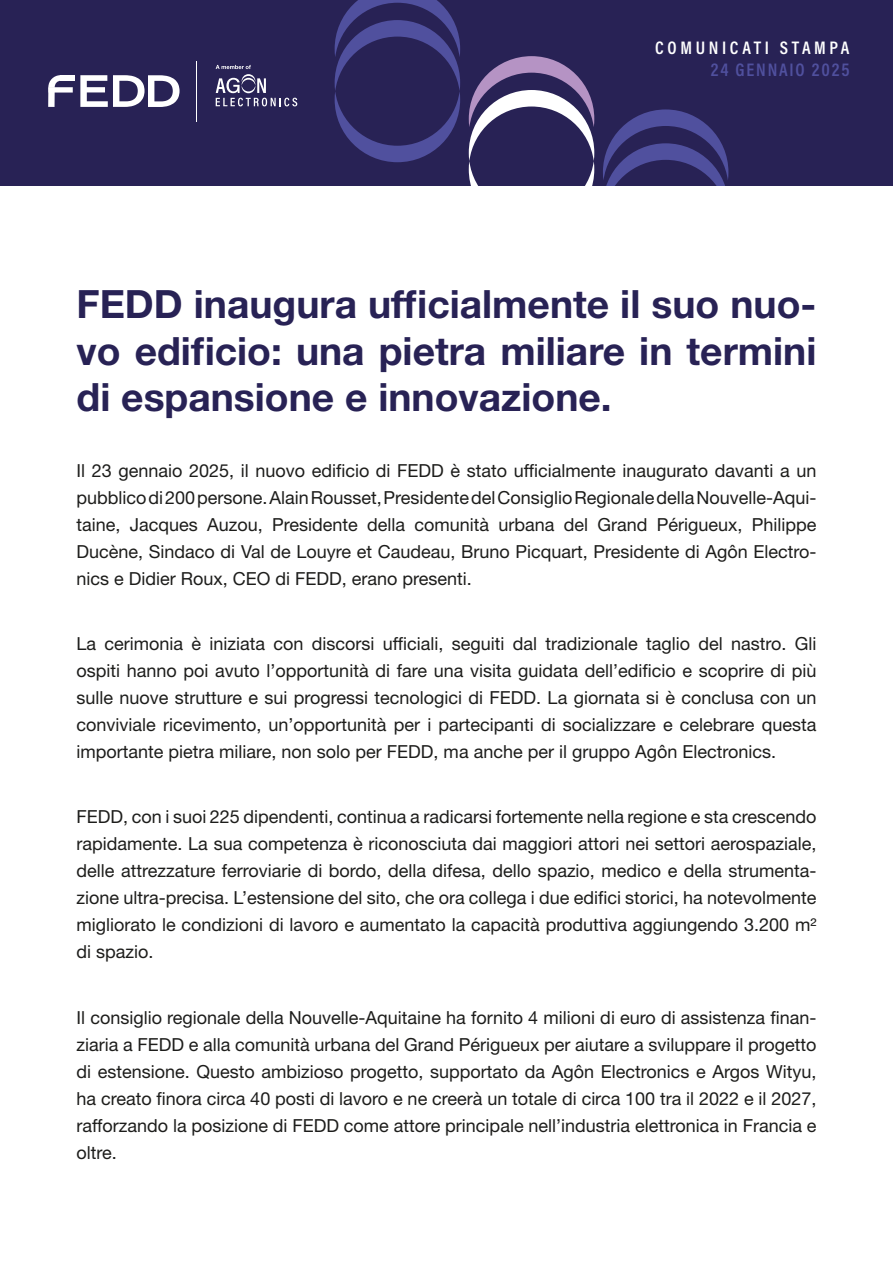
<style>
.page{position:relative;width:893px;height:1263px;background:#fff}
.page>*{position:absolute;margin:0;border:0;box-sizing:border-box;transform-origin:0 0}
.t1{font:700 39px/46.5px "Helvetica Neue LT Std";color:#282255;text-align:justify}
.t2{font:600 18.3px "Acumin Pro Cond";letter-spacing:.2em;color:#fff}
.t3{font:600 18.3px "Acumin Pro Cond";letter-spacing:.1em;color:#50509e}
.t4{font:18px/27px "Helvetica Neue LT Std";color:#1d1d1b;text-align:justify}
</style>
<div class="page">
<div style="left:0;top:0;width:893px;height:185px;background:#282255"></div>
<svg style="left:469px;top:56px;width:125px;height:129px"></svg>
<svg style="left:603px;top:109px;width:125px;height:76px"></svg>
<svg style="left:335px;top:0;width:125px;height:162px"></svg>
<hr style="left:196px;top:61px;width:1px;height:61px;background:#fff">
<svg style="left:216px;top:65px;width:81px;height:41px"></svg>
<svg style="left:80px;top:75px;width:100px;height:32px"></svg>
<div style="left:61px;top:75px;width:14px;height:6px;background:#fff"></div>
<div style="left:48px;top:87px;width:25px;height:6px;background:#fff"></div>
<div style="left:48px;top:87px;width:7px;height:20px;background:#fff"></div>
<svg style="left:48px;top:75px;width:13px;height:12px"></svg>
<p class="t2" style="left:655px;top:35px;width:196px">COMUNICATI STAMPA</p>
<p class="t3" style="left:711px;top:57px;width:140px">24 GENNAIO 2025</p>
<p class="t1" style="left:77px;top:280px;width:741px">FEDD inaugura ufficialmente il suo nuo&shy;vo edificio: una pietra miliare in termini di espansione e innovazione.</p>
<p class="t4" style="left:77px;top:457px;width:741px">Il 23 gennaio 2025, il nuovo edificio di FEDD è stato ufficialmente inaugurato davanti a un pubblico di 200 persone. Alain Rousset, Presidente del Consiglio Regionale della Nouvelle-Aqui&shy;taine, Jacques Auzou, Presidente della comunità urbana del Grand Périgueux, Philippe Ducène, Sindaco di Val de Louyre et Caudeau, Bruno Picquart, Presidente di Agôn Electro&shy;nics e Didier Roux, CEO di FEDD, erano presenti.</p>
<p class="t4" style="left:77px;top:630px;width:741px">La cerimonia è iniziata con discorsi ufficiali, seguiti dal tradizionale taglio del nastro. Gli ospiti hanno poi avuto l’opportunità di fare una visita guidata dell’edificio e scoprire di più sulle nuove strutture e sui progressi tecnologici di FEDD. La giornata si è conclusa con un conviviale ricevimento, un’opportunità per i partecipanti di socializzare e celebrare questa importante pietra miliare, non solo per FEDD, ma anche per il gruppo Agôn Electronics.</p>
<p class="t4" style="left:77px;top:803px;width:741px">FEDD, con i suoi 225 dipendenti, continua a radicarsi fortemente nella regione e sta crescendo rapidamente. La sua competenza è riconosciuta dai maggiori attori nei settori aerospaziale, delle attrezzature ferroviarie di bordo, della difesa, dello spazio, medico e della strumenta&shy;zione ultra-precisa. L’estensione del sito, che ora collega i due edifici storici, ha notevolmente migliorato le condizioni di lavoro e aumentato la capacità produttiva aggiungendo 3.200 m² di spazio.</p>
<p class="t4" style="left:77px;top:1003px;width:741px">Il consiglio regionale della Nouvelle-Aquitaine ha fornito 4 milioni di euro di assistenza finan&shy;ziaria a FEDD e alla comunità urbana del Grand Périgueux per aiutare a sviluppare il progetto di estensione. Questo ambizioso progetto, supportato da Agôn Electronics e Argos Wityu, ha creato finora circa 40 posti di lavoro e ne creerà un totale di circa 100 tra il 2022 e il 2027, rafforzando la posizione di FEDD come attore principale nell’industria elettronica in Francia e oltre.</p>
</div>
